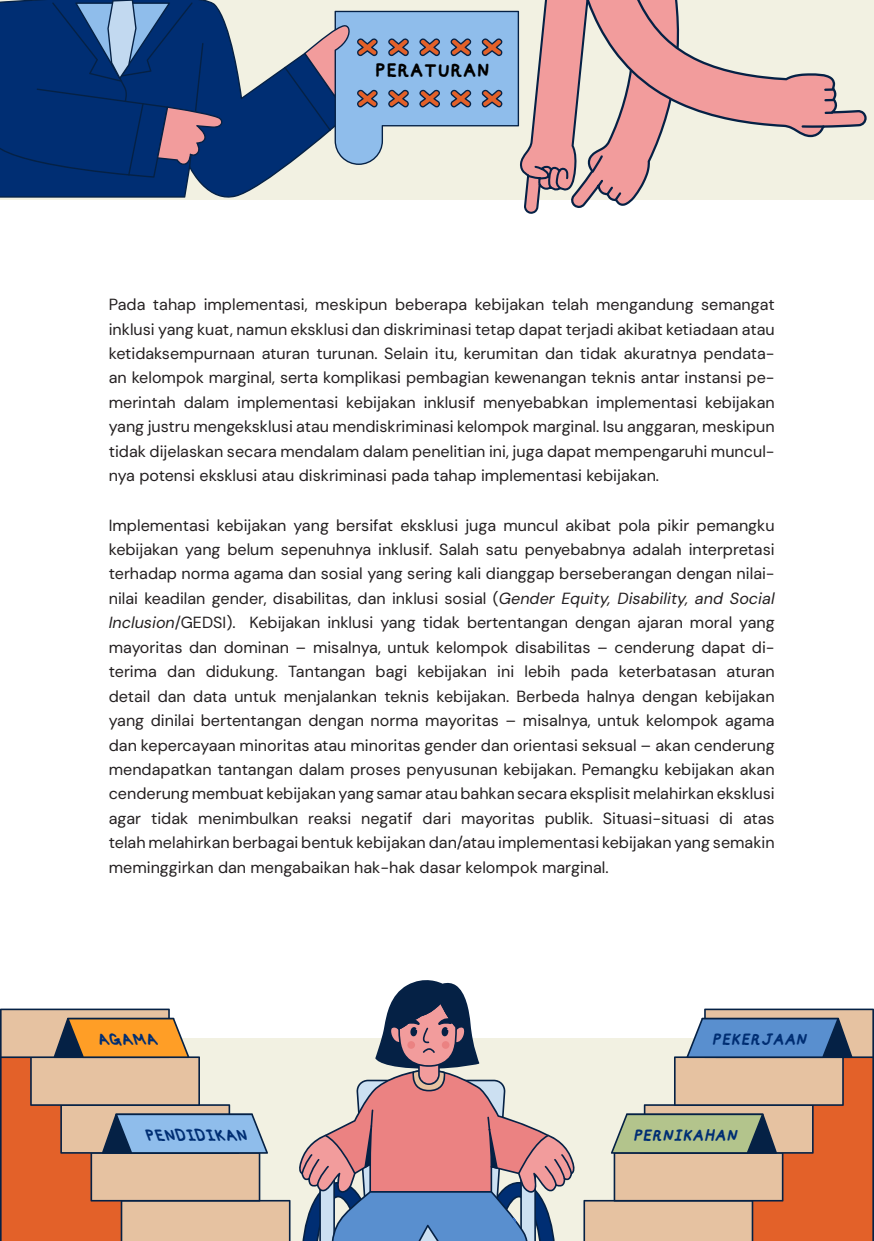
<style>
.page{position:relative;width:874px;height:1241px;background:#fff}
.page>*{position:absolute;margin:0;border:0;box-sizing:border-box;transform-origin:0 0}
.t1{font:20.3px "TK takumi Shokei Font HP";color:#000}
.t2{font:italic 16.97px "TK takumi Shokei Font HP";color:#002e73}
.Body{font:16.1px/24.5px "DM Sans 18 pt";color:#231f20;text-align:justify}
.s1{font-style:italic}
</style>
<div class="page">
<svg style="left:296px;top:980px;width:281px;height:260px"></svg>
<svg style="left:583px;top:1008px;width:290px;height:232px;background:#cdac94"></svg>
<svg style="left:0;top:1008px;width:290px;height:232px;background:#d5ac90"></svg>
<svg style="left:0;top:0;width:284px;height:200px;background:#557298"></svg>
<svg style="left:0;top:0;width:224px;height:178px;background:#1a3f7c"></svg>
<svg style="left:284px;top:0;width:589px;height:214px;background:#cdc4c9"></svg>
<p class="t1" style="left:374px;top:60px;width:117px">PERATURAN</p>
<p class="Body" style="left:109px;top:292px;width:667px">Pada tahap implementasi, meskipun beberapa kebijakan telah mengandung semangat inklusi yang kuat, namun eksklusi dan diskriminasi tetap dapat terjadi akibat ketiadaan atau ketidaksempurnaan aturan turunan. Selain itu, kerumitan dan tidak akuratnya pendata&shy;an kelompok marginal, serta komplikasi pembagian kewenangan teknis antar instansi pe&shy;merintah dalam implementasi kebijakan inklusif menyebabkan implementasi kebijakan yang justru mengeksklusi atau mendiskriminasi kelompok marginal. Isu anggaran, meskipun tidak dijelaskan secara mendalam dalam penelitian ini, juga dapat mempengaruhi muncul&shy;nya potensi eksklusi atau diskriminasi pada tahap implementasi kebijakan.</p>
<p class="Body" style="left:109px;top:512px;width:667px">Implementasi kebijakan yang bersifat eksklusi juga muncul akibat pola pikir pemangku kebijakan yang belum sepenuhnya inklusif. Salah satu penyebabnya adalah interpretasi terhadap norma agama dan sosial yang sering kali dianggap berseberangan dengan nilai&shy;nilai keadilan gender, disabilitas, dan inklusi sosial (<span class="s1">Gender Equity, Disability, and Social Inclusion</span>/GEDSI). Kebijakan inklusi yang tidak bertentangan dengan ajaran moral yang mayoritas dan dominan – misalnya, untuk kelompok disabilitas – cenderung dapat di&shy;terima dan didukung. Tantangan bagi kebijakan ini lebih pada keterbatasan aturan detail dan data untuk menjalankan teknis kebijakan. Berbeda halnya dengan kebijakan yang dinilai bertentangan dengan norma mayoritas – misalnya, untuk kelompok agama dan kepercayaan minoritas atau minoritas gender dan orientasi seksual – akan cenderung mendapatkan tantangan dalam proses penyusunan kebijakan. Pemangku kebijakan akan cenderung membuat kebijakan yang samar atau bahkan secara eksplisit melahirkan eksklusi agar tidak menimbulkan reaksi negatif dari mayoritas publik. Situasi-situasi di atas telah melahirkan berbagai bentuk kebijakan dan/atau implementasi kebijakan yang semakin meminggirkan dan mengabaikan hak-hak dasar kelompok marginal.</p>
<p class="t2" style="left:100px;top:1030px;width:67px">AGAMA</p>
<p class="t2" style="left:148px;top:1126px;width:110px">PENDIDIKAN</p>
<p class="t2" style="left:711px;top:1030px;width:99px">PEKERJAAN</p>
<p class="t2" style="left:632px;top:1126px;width:109px">PERNIKAHAN</p>
</div>
